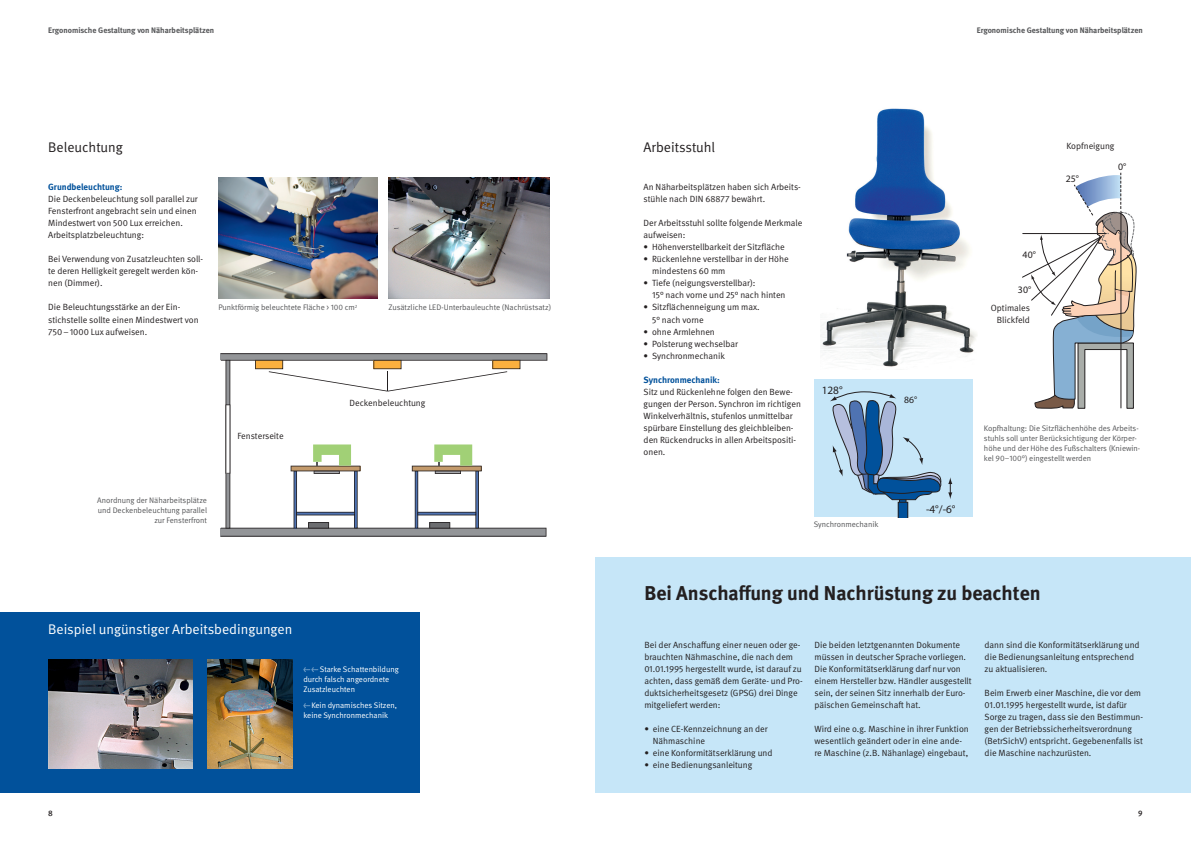
<style>
.page{position:relative;width:1191px;height:842px;background:#fff}
.page>*{position:absolute;margin:0;border:0;box-sizing:border-box;transform-origin:0 0}
.t1{font:700 20px "DGUV Meta";color:#231f20}
.t2{font:14px "DGUV Meta";color:#fff}
.t3{font:14px "DGUV Meta";color:#231f20}
.t4{font:11.3px "Myriad Pro";color:#231f20}
.t5{font:9.9px "Myriad Pro";color:#231f20}
.t6{font:9.6px "Myriad Pro";color:#231f20}
.t7{font:9px/12.1px "DGUV Meta";color:#231f20}
.t8{font:700 9px "DGUV Meta";color:#01519b}
.t9{font:8px/10px "DGUV Meta";color:#57585a}
.t10{font:8px/10px "DGUV Meta";color:#fff}
.t11{font:700 8px "DGUV Meta";color:#57585a}
.t12{font:500 8px "DGUV Meta";color:#231f20}
</style>
<div class="page">
<img style="left:820px;top:108px;width:157px;height:259px">
<div style="left:595px;top:557px;width:596px;height:235px;background:#c6e6f8"></div>
<img style="left:218px;top:178px;width:160px;height:120px">
<img style="left:388px;top:178px;width:161px;height:120px">
<svg style="left:1022px;top:173px;width:115px;height:236px"></svg>
<div style="left:814px;top:380px;width:158px;height:137px;background:#c6e6f8"></div>
<svg style="left:948px;top:477px;width:4px;height:22px"></svg>
<svg style="left:830px;top:391px;width:112px;height:126px"></svg>
<div style="left:0;top:612px;width:420px;height:180px;background:#01519b"></div>
<img style="left:48px;top:660px;width:145px;height:108px">
<img style="left:207px;top:660px;width:85px;height:108px">
<svg style="left:221px;top:353px;width:326px;height:184px"></svg>
<p class="t11" style="left:48px;top:26px;width:167px">Ergonomische Gestaltung von Näharbeitsplätzen</p>
<h2 class="t3" style="left:48px;top:139px;width:76px">Beleuchtung</h2>
<p class="t8" style="left:48px;top:181px;width:76px">Grundbeleuchtung:</p>
<p class="t7" style="left:48px;top:193px;width:151px">Die Deckenbeleuchtung soll parallel zur Fensterfront angebracht sein und einen Mindestwert von 500 Lux erreichen.<br>Arbeitsplatzbeleuchtung:</p>
<p class="t7" style="left:48px;top:253px;width:157px">Bei Verwendung von Zusatzleuchten soll&shy;te deren Helligkeit geregelt werden kön&shy;nen (Dimmer).</p>
<p class="t7" style="left:48px;top:301px;width:152px">Die Beleuchtungsstärke an der Ein&shy;stichstelle sollte einen Mindestwert von<br>750 – 1000 Lux aufweisen.</p>
<p class="t9" style="left:218px;top:303px;width:140px">Punktförmig beleuchtete Fläche &gt; 100 cm<sup>2</sup></p>
<p class="t9" style="left:388px;top:303px;width:164px">Zusätzliche LED-Unterbauleuchte (Nachrüstsatz)</p>
<p class="t9" style="left:97px;top:496px;width:111px;text-align:right">Anordnung der Näharbeitsplätze und Deckenbeleuchtung parallel zur Fensterfront</p>
<p class="t7" style="left:237px;top:430px;width:48px">Fensterseite</p>
<p class="t7" style="left:350px;top:397px;width:77px">Deckenbeleuchtung</p>
<h2 class="t2" style="left:48px;top:621px;width:246px">Beispiel ungünstiger Arbeitsbedingungen</h2>
<p class="t10" style="left:303px;top:664px;width:97px">←← Starke Schattenbildung durch falsch angeordnete<br>Zusatzleuchten</p>
<p class="t10" style="left:303px;top:700px;width:95px">←Kein dynamisches Sitzen, keine Synchronmechanik</p>
<p class="t11" style="left:976px;top:26px;width:167px">Ergonomische Gestaltung von Näharbeitsplätzen</p>
<h2 class="t3" style="left:643px;top:139px;width:73px">Arbeitsstuhl</h2>
<p class="t7" style="left:643px;top:181px;width:159px">An Näharbeitsplätzen haben sich Arbeits&shy;stühle nach DIN 68877 bewährt.</p>
<p class="t7" style="left:643px;top:217px;width:160px">Der Arbeitsstuhl sollte folgende Merkmale aufweisen:</p>
<p class="t7" style="left:643px;top:241px;width:143px">• Höhenverstellbarkeit der Sitzfläche</p>
<p class="t7" style="left:652px;top:253px;width:138px;text-indent:-9px">• Rückenlehne verstellbar in der Höhe mindestens 60 mm</p>
<p class="t7" style="left:652px;top:277px;width:135px;text-indent:-9px">• Tiefe (neigungsverstellbar):<br>15° nach vorne und 25° nach hinten</p>
<p class="t7" style="left:652px;top:301px;width:109px;text-indent:-9px">• Sitzflächenneigung um max.<br>5° nach vorne</p>
<p class="t7" style="left:643px;top:326px;width:73px">• ohne Armlehnen</p>
<p class="t7" style="left:643px;top:338px;width:96px">• Polsterung wechselbar</p>
<p class="t7" style="left:643px;top:350px;width:83px">• Synchronmechanik</p>
<p class="t8" style="left:643px;top:374px;width:78px">Synchronmechanik:</p>
<p class="t7" style="left:643px;top:386px;width:159px">Sitz und Rückenlehne folgen den Bewe&shy;gungen der Person. Synchron im richtigen Winkelverhältnis, stufenlos unmittelbar spürbare Einstellung des gleichbleiben&shy;den Rückendrucks in allen Arbeitspositi&shy;onen.</p>
<p class="t4" style="left:821px;top:383px;width:22px">128°</p>
<p class="t9" style="left:814px;top:520px;width:66px">Synchronmechanik</p>
<p class="t6" style="left:904px;top:393px;width:14px">86°</p>
<p class="t4" style="left:926px;top:503px;width:31px">-4°/-6°</p>
<p class="t7" style="left:1066px;top:140px;width:49px">Kopfneigung</p>
<p class="t5" style="left:1022px;top:248px;width:15px">40°</p>
<p class="t5" style="left:1018px;top:284px;width:15px">30°</p>
<p class="t7" style="left:990px;top:302px;width:41px;text-align:right">Optimales<br>Blickfeld</p>
<p class="t5" style="left:1065px;top:173px;width:15px">25°</p>
<p class="t5" style="left:1118px;top:160px;width:10px">0°</p>
<p class="t9" style="left:984px;top:423px;width:158px">Kopfhaltung: Die Sitzflächenhöhe des Arbeits&shy;stuhls soll unter Berücksichtigung der Körper&shy;höhe und der Höhe des Fußschalters (Kniewin&shy;kel 90–100°) eingestellt werden</p>
<h1 class="t1" style="left:644px;top:581px;width:398px">Bei Anschaffung und Nachrüstung zu beachten</h1>
<p class="t7" style="left:644px;top:639px;width:160px">Bei der Anschaffung einer neuen oder ge&shy;brauchten Nähmaschine, die nach dem 01.01.1995 hergestellt wurde, ist darauf zu achten, dass gemäß dem Geräte- und Pro&shy;duktsicherheitsgesetz (GPSG) drei Dinge mitgeliefert werden:</p>
<p class="t7" style="left:653px;top:723px;width:116px;text-indent:-9px">• eine CE-Kennzeichnung an der<br>Nähmaschine</p>
<p class="t7" style="left:644px;top:747px;width:130px">• eine Konformitätserklärung und</p>
<p class="t7" style="left:644px;top:759px;width:109px">• eine Bedienungsanleitung</p>
<p class="t7" style="left:814px;top:639px;width:159px">Die beiden letztgenannten Dokumente müssen in deutscher Sprache vorliegen.<br>Die Konformitätserklärung darf nur von einem Hersteller bzw. Händler ausgestellt sein, der seinen Sitz innerhalb der Euro&shy;päischen Gemeinschaft hat.</p>
<p class="t7" style="left:814px;top:723px;width:156px">Wird eine o.g. Maschine in ihrer Funktion wesentlich geändert oder in eine ande&shy;re Maschine (z.B. Nähanlage) eingebaut,</p>
<p class="t7" style="left:984px;top:639px;width:156px">dann sind die Konformitätserklärung und die Bedienungsanleitung entsprechend zu aktualisieren.</p>
<p class="t7" style="left:984px;top:687px;width:160px">Beim Erwerb einer Maschine, die vor dem 01.01.1995 hergestellt wurde, ist dafür Sorge zu tragen, dass sie den Bestimmun&shy;gen der Betriebssicherheitsverordnung (BetrSichV) entspricht. Gegebenenfalls ist die Maschine nachzurüsten.</p>
<p class="t12" style="left:48px;top:809px;width:6px">8</p>
<p class="t12" style="left:1138px;top:809px;width:6px">9</p>
</div>
